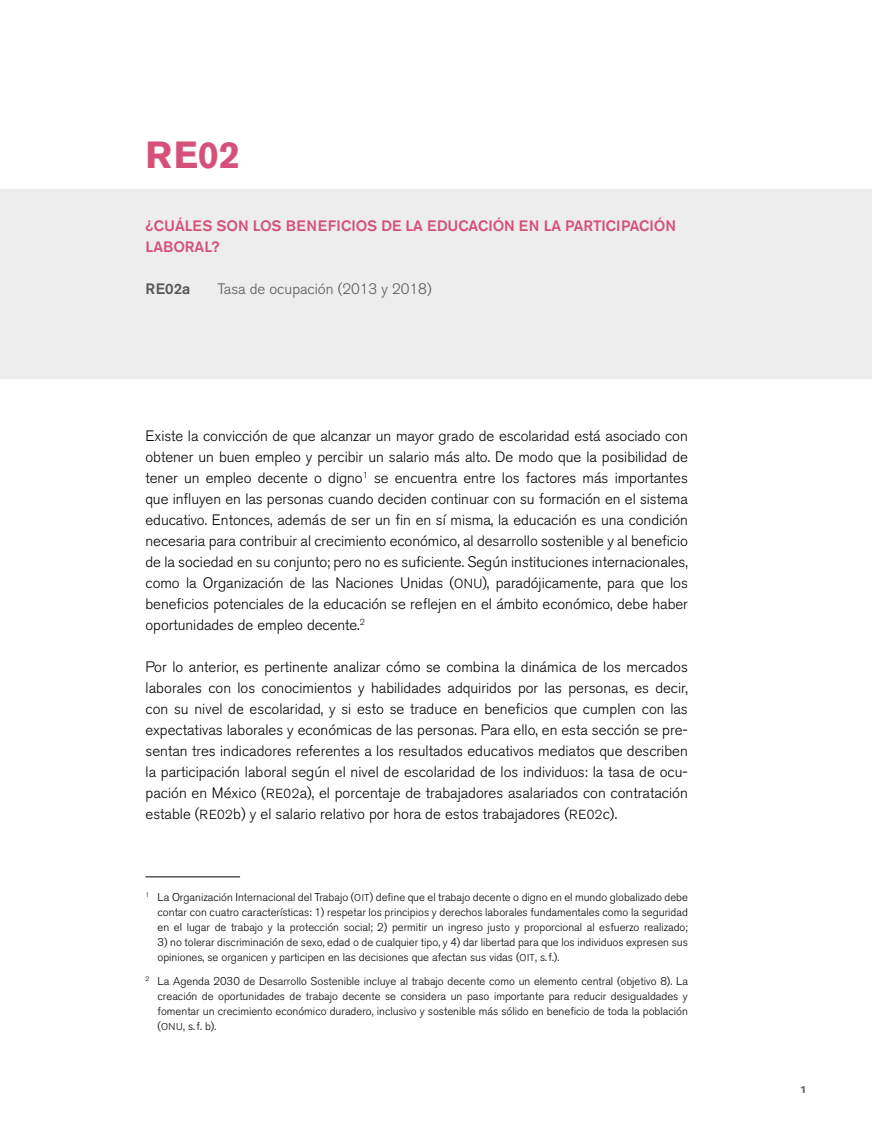
<style>
.page{position:relative;width:872px;height:1127px;background:#fff}
.page>*{position:absolute;margin:0;border:0;box-sizing:border-box;transform-origin:0 0}
.t1{font:700 37.5px "Akzidenz Grotesk BE";color:#d55178}
.t2{font:300 15px/21px "Akzidenz Grotesk BE";color:#000;text-align:justify}
.t3{font:500 15px/21px "Akzidenz Grotesk BE";color:#d55178}
.t4{font:300 15px "Akzidenz Grotesk BE";color:#575756}
.t5{font:500 15px "Akzidenz Grotesk BE";color:#575756}
.t6{font:300 11.25px/15px "Akzidenz Grotesk BE";color:#000;text-align:justify}
.t7{font:500 expanded 10.5px "Akzidenz Grotesk BE";color:#646363}
.s1{font-size:13.05px}
.s2{font-size:9.75px}
</style>
<div class="page">
<div style="left:0;top:189px;width:872px;height:189px;background:#ededed"></div>
<hr style="left:146px;top:876px;width:94px;height:1px;background:#000">
<h1 class="t1" style="left:146px;top:133px;width:96px">RE02</h1>
<p class="t3" style="left:146px;top:215px;width:532px">¿CUÁLES SON LOS BENEFICIOS DE LA EDUCACIÓN EN LA PARTICIPACIÓN<br>LABORAL?</p>
<p class="t5" style="left:146px;top:280px;width:46px">RE02a</p>
<p class="t4" style="left:218px;top:280px;width:216px">Tasa de ocupación (2013 y 2018)</p>
<p class="t2" style="left:145px;top:426px;width:544px">Existe la convicción de que alcanzar un mayor grado de escolaridad está asociado con obtener un buen empleo y percibir un salario más alto. De modo que la posibilidad de tener un empleo decente o digno<sup>1</sup> se encuentra entre los factores más importantes que influyen en las personas cuando deciden continuar con su formación en el sistema educativo. Entonces, además de ser un fin en sí misma, la educación es una condición necesaria para contribuir al crecimiento económico, al desarrollo sostenible y al beneficio de la sociedad en su conjunto; pero no es suficiente. Según instituciones internacionales, como la Organización de las Naciones Unidas (<span class="s1">ONU</span>), paradójicamente, para que los beneficios potenciales de la educación se reflejen en el ámbito económico, debe haber oportunidades de empleo decente.<sup>2</sup></p>
<p class="t2" style="left:146px;top:657px;width:544px">Por lo anterior, es pertinente analizar cómo se combina la dinámica de los mercados laborales con los conocimientos y habilidades adquiridos por las personas, es decir, con su nivel de escolaridad, y si esto se traduce en beneficios que cumplen con las expectativas laborales y económicas de las personas. Para ello, en esta sección se pre&shy;sentan tres indicadores referentes a los resultados educativos mediatos que describen la participación laboral según el nivel de escolaridad de los individuos: la tasa de ocu&shy;pación en México (<span class="s1">RE02</span>a), el porcentaje de trabajadores asalariados con contratación estable (<span class="s1">RE02</span>b) y el salario relativo por hora de estos trabajadores (<span class="s1">RE02</span>c).</p>
<p class="t6" style="left:157px;top:890px;width:532px;text-indent:-12px"><sup>1</sup> La Organización Internacional del Trabajo (<span class="s2">OIT</span>) define que el trabajo decente o digno en el mundo globalizado debe contar con cuatro características: 1) respetar los principios y derechos laborales fundamentales como la seguridad en el lugar de trabajo y la protección social; 2) permitir un ingreso justo y proporcional al esfuerzo realizado;</p>
<p class="t6" style="left:157px;top:935px;width:532px">3) no tolerar discriminación de sexo, edad o de cualquier tipo, y 4) dar libertad para que los individuos expresen sus opiniones, se organicen y participen en las decisiones que afectan sus vidas (<span class="s2">OIT</span>, s.f.).</p>
<p class="t6" style="left:158px;top:974px;width:532px;text-indent:-12px"><sup>2</sup> La Agenda 2030 de Desarrollo Sostenible incluye al trabajo decente como un elemento central (objetivo 8). La creación de oportunidades de trabajo decente se considera un paso importante para reducir desigualdades y fomentar un crecimiento económico duradero, inclusivo y sostenible más sólido en beneficio de toda la población (<span class="s2">ONU</span>, s.f. b).</p>
<p class="t7" style="left:800px;top:1083px;width:9px">1</p>
</div>
